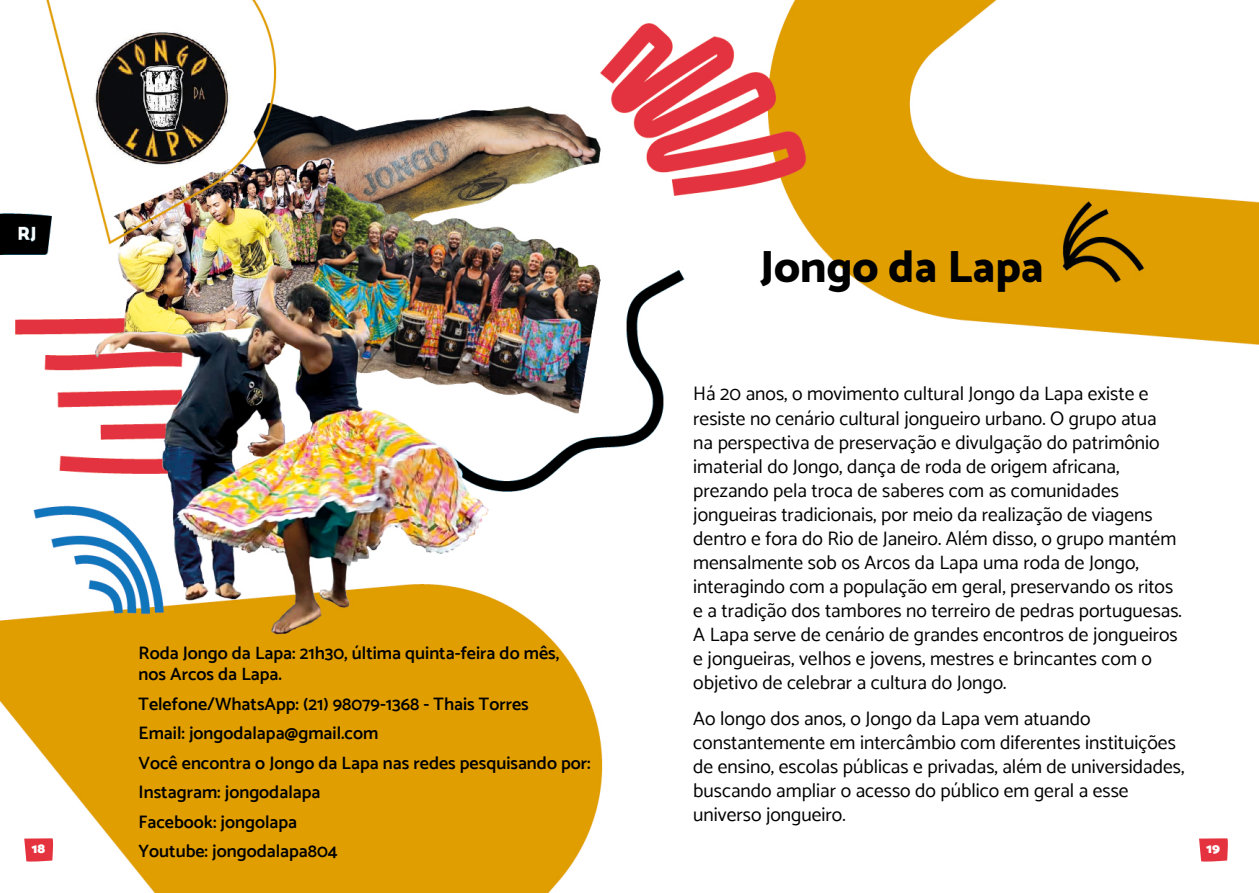
<style>
.page{position:relative;width:1259px;height:893px;background:#fff}
.page>*{position:absolute;margin:0;border:0;box-sizing:border-box;transform-origin:0 0}
.t1{font:800 45px "Catamaran";color:#000}
.t2{font:19.5px/24px "Catamaran";color:#000}
.t3{font:600 18px/29.5px "Catamaran";color:#000}
.t4{font:900 13.5px "Catamaran";color:#fff}
</style>
<div class="page">
<img style="left:0;top:0;width:1259px;height:893px">
<svg style="left:1199px;top:838px;width:29px;height:24px"></svg>
<svg style="left:24px;top:838px;width:30px;height:24px"></svg>
<p class="t4" style="left:31px;top:840px;width:15px">18</p>
<p class="t3" style="left:139px;top:642px;width:422px;line-height:21px">Roda Jongo da Lapa: 21h30, última quinta-feira do mês, nos Arcos da Lapa.</p>
<p class="t3" style="left:139px;top:689px;width:453px">Telefone/WhatsApp: (21) 98079-1368 - Thais Torres<br>Email: jongodalapa@gmail.com<br>Você encontra o Jongo da Lapa nas redes pesquisando por:<br>Instagram: jongodalapa<br>Facebook: jongolapa<br>Youtube: jongodalapa804</p>
<h1 class="t1" style="left:759px;top:240px;width:285px">Jongo da Lapa</h1>
<p class="t2" style="left:693px;top:382px;width:490px">Há 20 anos, o movimento cultural Jongo da Lapa existe e resiste no cenário cultural jongueiro urbano. O grupo atua<br>na perspectiva de preservação e divulgação do patrimônio imaterial do Jongo, dança de roda de origem africana, prezando pela troca de saberes com as comunidades jongueiras tradicionais, por meio da realização de viagens dentro e fora do Rio de Janeiro. Além disso, o grupo mantém mensalmente sob os Arcos da Lapa uma roda de Jongo, interagindo com a população em geral, preservando os ritos e a tradição dos tambores no terreiro de pedras portuguesas.<br>A Lapa serve de cenário de grandes encontros de jongueiros e jongueiras, velhos e jovens, mestres e brincantes com o objetivo de celebrar a cultura do Jongo.</p>
<p class="t2" style="left:693px;top:706px;width:493px">Ao longo dos anos, o Jongo da Lapa vem atuando constantemente em intercâmbio com diferentes instituições de ensino, escolas públicas e privadas, além de universidades, buscando ampliar o acesso do público em geral a esse universo jongueiro.</p>
<p class="t4" style="left:1206px;top:840px;width:15px">19</p>
</div>
